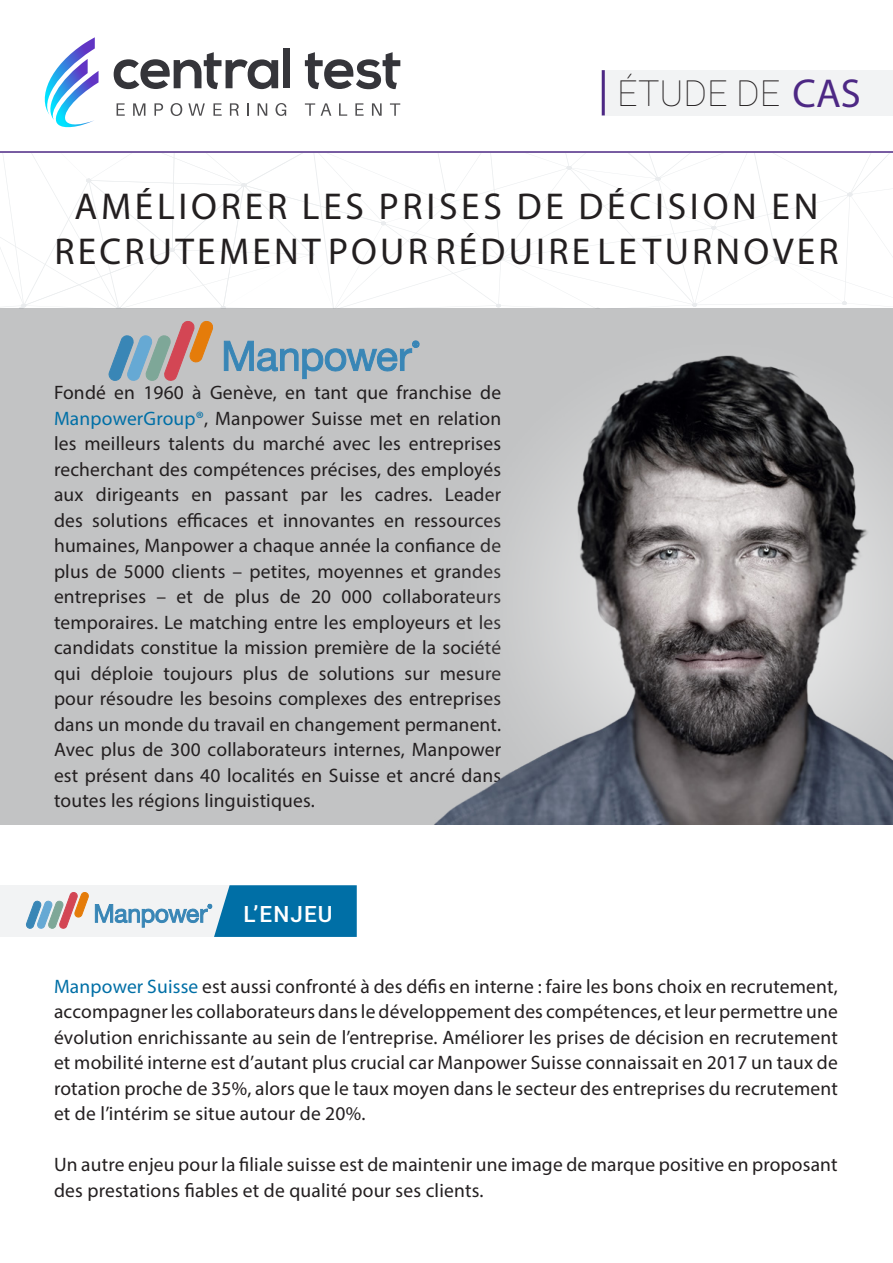
<style>
.page{position:relative;width:893px;height:1263px;background:#fff}
.page>*{position:absolute;margin:0;border:0;box-sizing:border-box;transform-origin:0 0}
.t1{font:40.5px "Myriad Pro";color:#4d2884}
.t2{font:37.5px "Myriad Pro";letter-spacing:.085em;color:#231f20}
.t3{font:100 36px "Roboto";color:#231f20}
.t4{font:500 22.5px "Roboto";letter-spacing:.05em;color:#fff}
.t5{font:19.5px/25.5px "Myriad Pro";letter-spacing:.01em;color:#231f20;text-align:justify}
.s1{color:#006fa6}
</style>
<div class="page">
<svg style="left:0;top:154px;width:893px;height:154px"></svg>
<div style="left:0;top:885px;width:355px;height:52px;background:#f2f3f4"></div>
<div style="left:0;top:308px;width:893px;height:517px;background:#c2c3c4"></div>
<div style="left:283px;top:48px;width:7px;height:40px;background:#35353a"></div>
<svg style="left:117px;top:103px;width:8px;height:13px"></svg>
<svg style="left:133px;top:103px;width:12px;height:13px"></svg>
<svg style="left:154px;top:103px;width:9px;height:13px"></svg>
<svg style="left:171px;top:103px;width:11px;height:13px"></svg>
<svg style="left:188px;top:103px;width:17px;height:13px"></svg>
<svg style="left:213px;top:103px;width:9px;height:13px"></svg>
<svg style="left:230px;top:103px;width:9px;height:13px"></svg>
<svg style="left:247px;top:103px;width:1px;height:13px"></svg>
<svg style="left:258px;top:103px;width:9px;height:13px"></svg>
<svg style="left:276px;top:103px;width:10px;height:13px"></svg>
<svg style="left:305px;top:103px;width:10px;height:13px"></svg>
<svg style="left:321px;top:103px;width:10px;height:13px"></svg>
<svg style="left:339px;top:103px;width:8px;height:13px"></svg>
<svg style="left:355px;top:103px;width:9px;height:13px"></svg>
<svg style="left:372px;top:103px;width:10px;height:13px"></svg>
<svg style="left:390px;top:103px;width:10px;height:13px"></svg>
<svg style="left:114px;top:52px;width:164px;height:37px"></svg>
<svg style="left:305px;top:52px;width:95px;height:37px"></svg>
<svg style="left:44px;top:37px;width:55px;height:91px"></svg>
<hr style="left:0;top:151px;width:893px;height:2px;background:#4d2884">
<svg style="left:108px;top:321px;width:105px;height:60px"></svg>
<svg style="left:224px;top:340px;width:193px;height:39px"></svg>
<img style="left:417px;top:340px;width:476px;height:485px">
<svg style="left:26px;top:892px;width:62px;height:37px"></svg>
<svg style="left:95px;top:885px;width:262px;height:52px"></svg>
<div style="left:602px;top:70px;width:291px;height:45px;background:#f2f3f4"></div>
<div style="left:602px;top:70px;width:3px;height:45px;border:2px solid #4d2884"></div>
<p class="t3" style="left:617px;top:68px;width:165px">ÉTUDE DE</p>
<p class="t1" style="left:792px;top:69px;width:70px">CAS</p>
<p class="t2" style="left:74px;top:184px;width:745px">AMÉLIORER LES PRISES DE DÉCISION EN</p>
<p class="t2" style="left:54px;top:229px;width:786px">RECRUTEMENT POUR RÉDUIRE LE TURNOVER</p>
<p class="t5" style="left:54px;top:380px;width:449px">Fondé en 1960 à Genève, en tant que franchise de <span class="s1">ManpowerGroup®</span>, Manpower Suisse met en relation les meilleurs talents du marché avec les entreprises recherchant des compétences précises, des employés aux dirigeants en passant par les cadres. Leader des solutions efficaces et innovantes en ressources humaines, Manpower a chaque année la confiance de plus de 5000 clients – petites, moyennes et grandes entreprises – et de plus de 20 000 collaborateurs temporaires. Le matching entre les employeurs et les candidats constitue la mission première de la société qui déploie toujours plus de solutions sur mesure pour résoudre les besoins complexes des entreprises dans un monde du travail en changement permanent.<br>Avec plus de 300 collaborateurs internes, Manpower est présent dans 40 localités en Suisse et ancré dans toutes les régions linguistiques.</p>
<p class="t4" style="left:243px;top:898px;width:91px">L’ENJEU</p>
<p class="t5" style="left:54px;top:973px;width:785px"><span class="s1">Manpower Suisse</span> est aussi confronté à des défis en interne : faire les bons choix en recrutement, accompagner les collaborateurs dans le développement des compétences, et leur permettre une évolution enrichissante au sein de l’entreprise. Améliorer les prises de décision en recrutement et mobilité interne est d’autant plus crucial car Manpower Suisse connaissait en 2017 un taux de rotation proche de 35%, alors que le taux moyen dans le secteur des entreprises du recrutement et de l’intérim se situe autour de 20%.</p>
<p class="t5" style="left:54px;top:1151px;width:785px">Un autre enjeu pour la filiale suisse est de maintenir une image de marque positive en proposant des prestations fiables et de qualité pour ses clients.</p>
</div>
